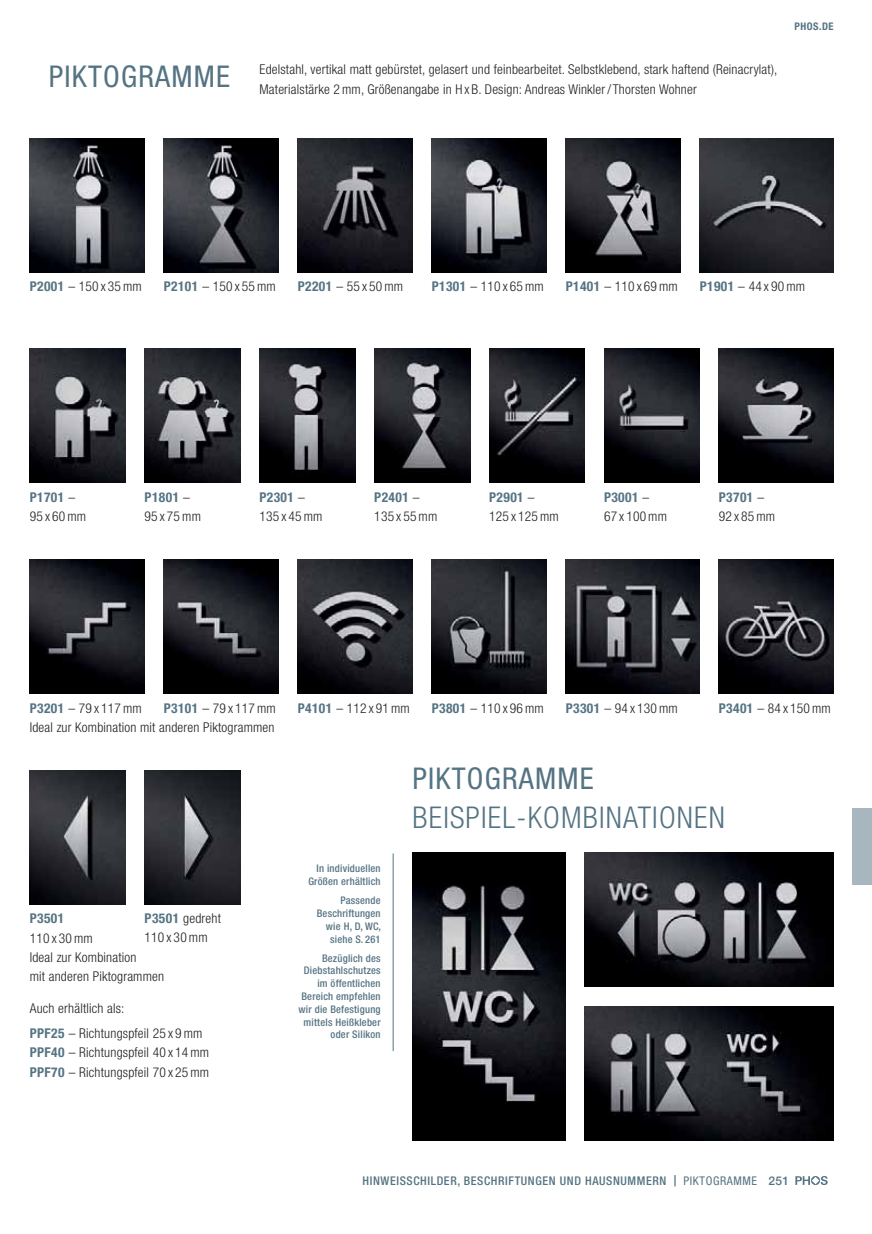
<style>
.page{position:relative;width:872px;height:1234px;background:#fff}
.page>*{position:absolute;margin:0;border:0;box-sizing:border-box;transform-origin:0 0}
.t1{font:condensed 30px "Helvetica Neue LT Std";letter-spacing:.04em;color:#557483}
.t2{font:300 condensed 30px "Helvetica Neue LT Std";letter-spacing:.04em;color:#557483}
.t3{font:300 condensed 13.5px/19.2px "Helvetica Neue LT Std";letter-spacing:.015em;color:#231f20}
.t4{font:700 condensed 13.5px "Helvetica Neue LT Std";letter-spacing:.03em;color:#557483}
.t5{font:500 condensed 12px "Helvetica Neue LT Std";letter-spacing:.05em;color:#557483}
.t6{font:500 12px "Helvetica Neue LT Std";color:#557483}
.t7{font:500 condensed 10.5px/12.8px "Helvetica Neue LT Std";letter-spacing:.02em;color:#557483;text-align:right}
.t8{font:700 condensed 10.5px "Helvetica Neue LT Std";letter-spacing:.05em;color:#557483}
.s1{font-weight:700;color:#557483}
.s2{font-stretch:normal;font-size:11.25px}
.s3{font-weight:400}
</style>
<div class="page">
<img style="left:432px;top:138px;width:114px;height:134px">
<img style="left:566px;top:138px;width:114px;height:134px">
<img style="left:699px;top:138px;width:134px;height:134px">
<img style="left:30px;top:138px;width:115px;height:134px">
<img style="left:164px;top:138px;width:115px;height:134px">
<img style="left:298px;top:138px;width:114px;height:134px">
<img style="left:30px;top:349px;width:95px;height:134px">
<img style="left:145px;top:349px;width:95px;height:134px">
<img style="left:259px;top:349px;width:96px;height:134px">
<img style="left:374px;top:349px;width:96px;height:134px">
<img style="left:489px;top:349px;width:96px;height:134px">
<img style="left:604px;top:349px;width:95px;height:134px">
<img style="left:719px;top:349px;width:114px;height:134px">
<img style="left:719px;top:559px;width:114px;height:134px">
<img style="left:566px;top:559px;width:133px;height:134px">
<img style="left:30px;top:559px;width:115px;height:134px">
<img style="left:164px;top:559px;width:115px;height:134px">
<img style="left:432px;top:559px;width:114px;height:134px">
<img style="left:298px;top:559px;width:114px;height:134px">
<img style="left:30px;top:770px;width:95px;height:134px">
<img style="left:145px;top:770px;width:95px;height:134px">
<img style="left:412px;top:852px;width:154px;height:287px">
<img style="left:585px;top:852px;width:248px;height:134px">
<img style="left:585px;top:1006px;width:248px;height:133px">
<hr style="left:393px;top:853px;width:1px;height:197px;background:#557483">
<svg style="left:795px;top:1176px;width:32px;height:8px"></svg>
<div style="left:853px;top:808px;width:19px;height:76px;background:#a7b6bf"></div>
<h1 class="t1" style="left:49px;top:66px;width:182px">PIKTOGRAMME</h1>
<p class="t3" style="left:259px;top:62px;width:519px">Edelstahl, vertikal matt gebürstet, gelasert und feinbearbeitet. Selbstklebend, stark haftend (Reinacrylat),<br>Materialstärke 2 mm, Größenangabe in H x B. Design: Andreas Winkler / Thorsten Wohner</p>
<p class="t8" style="left:794px;top:20px;width:41px">PHOS.DE</p>
<p class="t3" style="left:30px;top:279px;width:113px"><span class="s1">P2001</span> – 150 x 35 mm</p>
<p class="t3" style="left:164px;top:279px;width:113px"><span class="s1">P2101</span> – 150 x 55 mm</p>
<p class="t3" style="left:298px;top:279px;width:107px"><span class="s1">P2201</span> – 55 x 50 mm</p>
<p class="t3" style="left:432px;top:279px;width:113px"><span class="s1">P1301</span> – 110 x 65 mm</p>
<p class="t3" style="left:566px;top:279px;width:113px"><span class="s1">P1401</span> – 110 x 69 mm</p>
<p class="t3" style="left:699px;top:279px;width:107px"><span class="s1">P1901</span> – 44 x 90 mm</p>
<p class="t3" style="left:30px;top:489px;width:58px"><span class="s1">P1701</span> –<br>95 x 60 mm</p>
<p class="t3" style="left:145px;top:489px;width:58px"><span class="s1">P1801</span> –<br>95 x 75 mm</p>
<p class="t3" style="left:259px;top:489px;width:65px"><span class="s1">P2301</span> –<br>135 x 45 mm</p>
<p class="t3" style="left:374px;top:489px;width:65px"><span class="s1">P2401</span> –<br>135 x 55 mm</p>
<p class="t3" style="left:489px;top:489px;width:71px"><span class="s1">P2901</span> –<br>125 x 125 mm</p>
<p class="t3" style="left:604px;top:489px;width:65px"><span class="s1">P3001</span> –<br>67 x 100 mm</p>
<p class="t3" style="left:719px;top:489px;width:58px"><span class="s1">P3701</span> –<br>92 x 85 mm</p>
<p class="t3" style="left:298px;top:699px;width:113px"><span class="s1">P4101</span> – 112 x 91 mm</p>
<p class="t3" style="left:30px;top:699px;width:113px"><span class="s1">P3201</span> – 79 x 117 mm</p>
<p class="t3" style="left:164px;top:699px;width:113px"><span class="s1">P3101</span> – 79 x 117 mm</p>
<p class="t3" style="left:432px;top:699px;width:113px"><span class="s1">P3801</span> – 110 x 96 mm</p>
<p class="t3" style="left:719px;top:699px;width:113px"><span class="s1">P3401</span> – 84 x 150 mm</p>
<p class="t3" style="left:566px;top:699px;width:113px"><span class="s1">P3301</span> – 94 x 130 mm</p>
<p class="t3" style="left:30px;top:719px;width:246px">Ideal zur Kombination mit anderen Piktogrammen</p>
<p class="t3" style="left:145px;top:910px;width:78px"><span class="s1">P3501</span> gedreht<br>110 x 30 mm</p>
<p class="t4" style="left:30px;top:910px;width:36px">P3501</p>
<p class="t3" style="left:30px;top:929px;width:136px">110 x 30 mm<br>Ideal zur Kombination<br>mit anderen Piktogrammen</p>
<p class="t3" style="left:30px;top:996px;width:174px;line-height:25.5px">Auch erhältlich als:<br><span class="s1">PPF25</span> – Richtungspfeil 25 x 9 mm</p>
<p class="t3" style="left:30px;top:1044px;width:181px"><span class="s1">PPF40</span> – Richtungspfeil 40 x 14 mm<br><span class="s1">PPF70</span> – Richtungspfeil 70 x 25 mm</p>
<p class="t7" style="left:308px;top:863px;width:74px">In individuellen<br>Größen erhältlich</p>
<p class="t7" style="left:317px;top:895px;width:66px">Passende<br>Beschriftungen wie H, D, WC, siehe S. 261</p>
<p class="t7" style="left:298px;top:952px;width:84px">Bezüglich des<br>Diebstahlschutzes im öffentlichen<br>Bereich empfehlen wir die Befestigung mittels Heißkleber oder Silikon</p>
<h1 class="t1" style="left:412px;top:767px;width:182px">PIKTOGRAMME</h1>
<h1 class="t2" style="left:412px;top:806px;width:314px">BEISPIEL-KOMBINATIONEN</h1>
<p class="t5" style="left:362px;top:1176px;width:396px">HINWEISSCHILDER, BESCHRIFTUNGEN UND HAUSNUMMERN <span class="s2">|</span> <span class="s3">PIKTOGRAMME</span></p>
<p class="t6" style="left:768px;top:1173px;width:22px">251</p>
</div>
